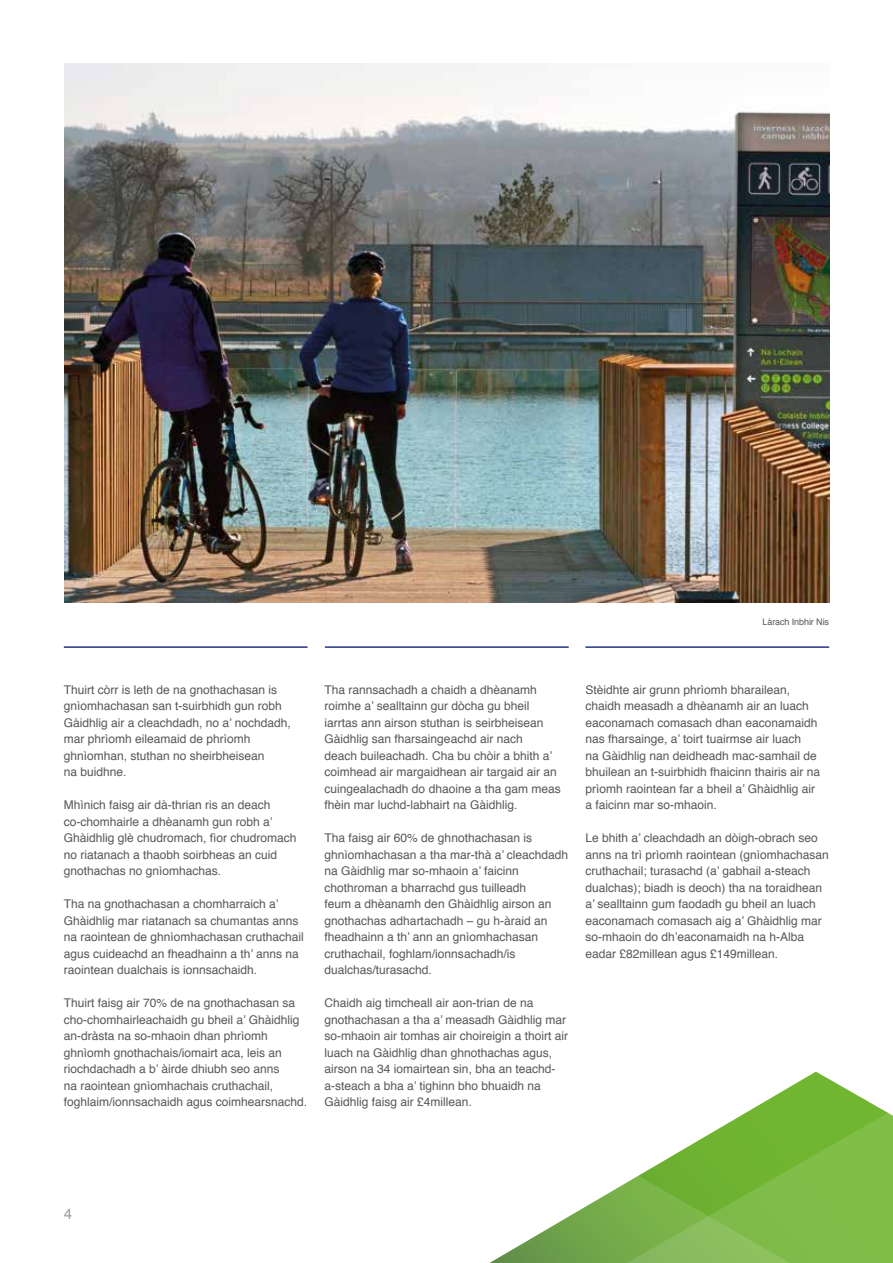
<style>
.page{position:relative;width:893px;height:1263px;background:#fff}
.page>*{position:absolute;margin:0;border:0;box-sizing:border-box;transform-origin:0 0}
.t1{font:15px "Helvetica";color:#9d9d9c}
.t2{font:12px/16.5px "Helvetica";color:#575756}
.t3{font:9px "Helvetica";letter-spacing:-.01em;color:#575756}
</style>
<div class="page">
<img style="left:64px;top:64px;width:765px;height:539px">
<hr style="left:64px;top:646px;width:244px;height:2px;background:#283583">
<hr style="left:325px;top:646px;width:244px;height:2px;background:#283583">
<hr style="left:585px;top:646px;width:244px;height:2px;background:#283583">
<svg style="left:750px;top:1071px;width:133px;height:39px"></svg>
<svg style="left:489px;top:1110px;width:404px;height:153px"></svg>
<p class="t3" style="left:762px;top:615px;width:68px">Làrach Inbhir Nis</p>
<p class="t2" style="left:64px;top:682px;width:229px">Thuirt còrr is leth de na gnothachasan is gnìomhachasan san t-suirbhidh gun robh Gàidhlig air a cleachdadh, no a’ nochdadh, mar phrìomh eileamaid de phrìomh ghnìomhan, stuthan no sheirbheisean<br>na buidhne.</p>
<p class="t2" style="left:64px;top:797px;width:234px">Mhìnich faisg air dà-thrian ris an deach co-chomhairle a dhèanamh gun robh a’ Ghàidhlig glè chudromach, fìor chudromach no riatanach a thaobh soirbheas an cuid gnothachas no gnìomhachas.</p>
<p class="t2" style="left:64px;top:896px;width:242px">Tha na gnothachasan a chomharraich a’ Ghàidhlig mar riatanach sa chumantas anns na raointean de ghnìomhachasan cruthachail agus cuideachd an fheadhainn a th’ anns na raointean dualchais is ionnsachaidh.</p>
<p class="t2" style="left:64px;top:995px;width:245px">Thuirt faisg air 70% de na gnothachasan sa cho-chomhairleachaidh gu bheil a’ Ghàidhlig an-dràsta na so-mhaoin dhan phrìomh ghnìomh gnothachais/iomairt aca, leis an riochdachadh a b’ àirde dhiubh seo anns<br>na raointean gnìomhachais cruthachail, foghlaim/ionnsachaidh agus coimhearsnachd.</p>
<p class="t2" style="left:325px;top:682px;width:238px">Tha rannsachadh a chaidh a dhèanamh roimhe a’ sealltainn gur dòcha gu bheil iarrtas ann airson stuthan is seirbheisean Gàidhlig san fharsaingeachd air nach<br>deach buileachadh. Cha bu chòir a bhith a’ coimhead air margaidhean air targaid air an cuingealachadh do dhaoine a tha gam meas fhèin mar luchd-labhairt na Gàidhlig.</p>
<p class="t2" style="left:325px;top:830px;width:245px">Tha faisg air 60% de ghnothachasan is ghnìomhachasan a tha mar-thà a’ cleachdadh na Gàidhlig mar so-mhaoin a’ faicinn chothroman a bharrachd gus tuilleadh<br>feum a dhèanamh den Ghàidhlig airson an gnothachas adhartachadh – gu h-àraid an fheadhainn a th’ ann an gnìomhachasan cruthachail, foghlam/ionnsachadh/is dualchas/turasachd.</p>
<p class="t2" style="left:325px;top:995px;width:245px">Chaidh aig timcheall air aon-trian de na gnothachasan a tha a’ measadh Gàidhlig mar so-mhaoin air tomhas air choireigin a thoirt air luach na Gàidhlig dhan ghnothachas agus, airson na 34 iomairtean sin, bha an teachd&shy;a-steach a bha a’ tighinn bho bhuaidh na Gàidhlig faisg air £4millean.</p>
<p class="t2" style="left:585px;top:682px;width:236px">Stèidhte air grunn phrìomh bharailean, chaidh measadh a dhèanamh air an luach eaconamach comasach dhan eaconamaidh nas fharsainge, a’ toirt tuairmse air luach<br>na Gàidhlig nan deidheadh mac-samhail de bhuilean an t-suirbhidh fhaicinn thairis air na prìomh raointean far a bheil a’ Ghàidhlig air a faicinn mar so-mhaoin.</p>
<p class="t2" style="left:585px;top:830px;width:245px">Le bhith a’ cleachdadh an dòigh-obrach seo anns na trì prìomh raointean (gnìomhachasan cruthachail; turasachd (a’ gabhail a-steach dualchas); biadh is deoch) tha na toraidhean a’ sealltainn gum faodadh gu bheil an luach eaconamach comasach aig a’ Ghàidhlig mar so-mhaoin do dh’eaconamaidh na h-Alba eadar £82millean agus £149millean.</p>
<p class="t1" style="left:64px;top:1202px;width:10px">4</p>
</div>
